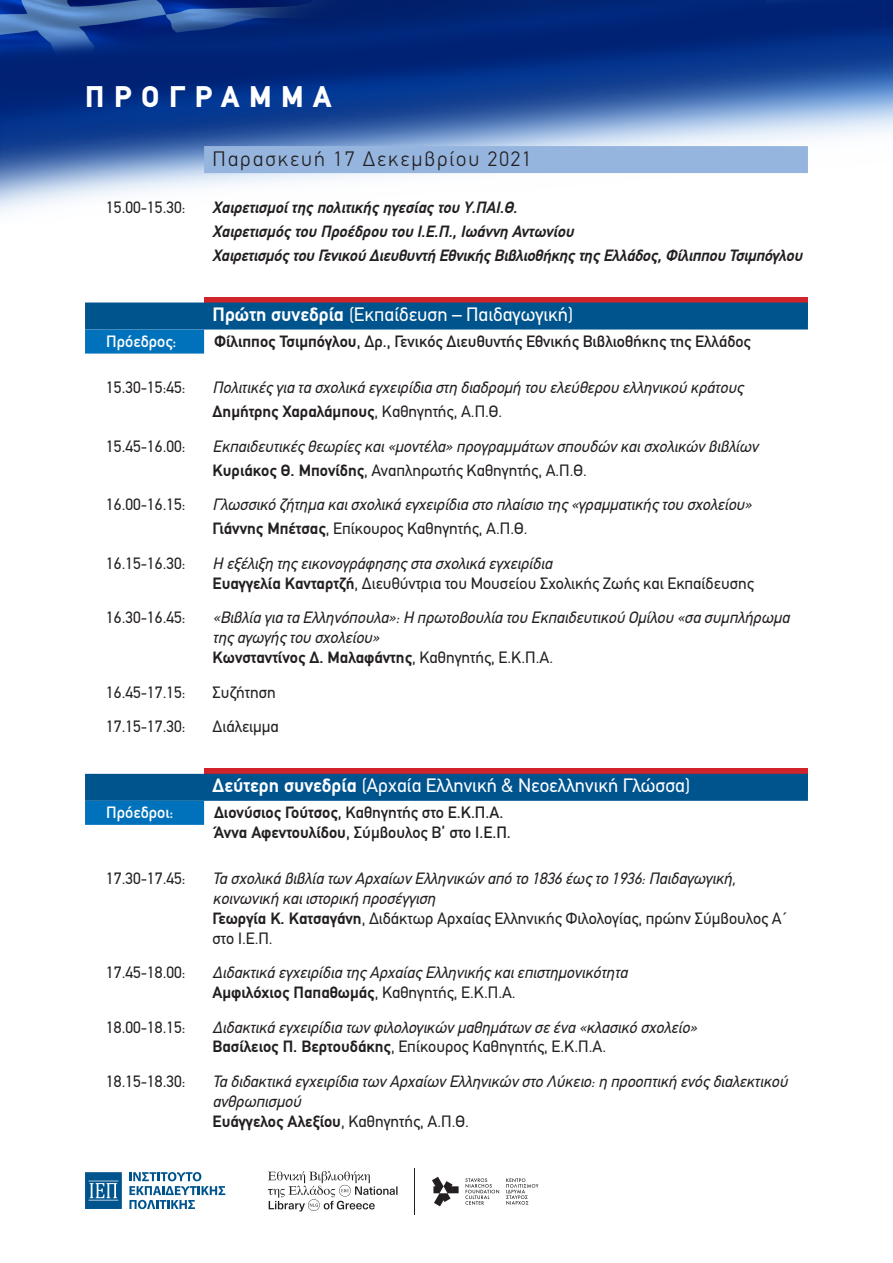
<style>
.page{position:relative;width:893px;height:1263px;background:#fff}
.page>*{position:absolute;margin:0;border:0;box-sizing:border-box;transform-origin:0 0}
.t1{font:900 30px "PF Din Text";letter-spacing:.325em;color:#fff}
.μέρα{font:300 21px "PF Din Text";letter-spacing:.09em;color:#231f20}
.συνεδρία{font:19.5px "PF Din Text";color:#fff}
.text{font:italic 16.5px/19.8px "PF Din Text";color:#231f20}
.text-2{font:16.5px/19.8px "PF Din Text";color:#231f20}
.text-3{font:italic 700 16.5px "PF Din Text";letter-spacing:-.01em;color:#231f20}
.πρόεδρος{font:500 16.5px/19.8px "PF Din Text";color:#231f20}
.text-4{font:700 16.5px "PF Din Text";color:#231f20}
.πρόεδρος-2{font:500 16.5px "PF Din Text";color:#fff}
.s1{font-weight:700}
.s2{font-weight:400}
.s3{font-style:italic}
.s4{font-weight:700;font-style:normal}
.s5{font-style:normal}
</style>
<div class="page">
<img style="left:0;top:0;width:893px;height:213px">
<svg style="left:432px;top:1177px;width:106px;height:29px"></svg>
<hr style="left:415px;top:1168px;width:1px;height:47px;background:#231f20">
<svg style="left:268px;top:1171px;width:129px;height:40px"></svg>
<svg style="left:85px;top:1172px;width:37px;height:37px"></svg>
<svg style="left:129px;top:1172px;width:96px;height:37px"></svg>
<div style="left:204px;top:146px;width:604px;height:27px;background:#95b5de"></div>
<div style="left:204px;top:298px;width:604px;height:24px;background:#d1232a"></div>
<div style="left:85px;top:302px;width:723px;height:27px;background:#00548e"></div>
<div style="left:85px;top:330px;width:119px;height:24px;background:#0072bc"></div>
<svg style="left:204px;top:769px;width:604px;height:5px;background:#c9242d"></svg>
<div style="left:85px;top:774px;width:723px;height:27px;background:#00548e"></div>
<div style="left:85px;top:801px;width:119px;height:24px;background:#0072bc"></div>
<h1 class="t1" style="left:85px;top:79px;width:248px">ΠΡΟΓΡΑΜΜΑ</h1>
<p class="μέρα" style="left:213px;top:146px;width:321px">Παρασκευή 17 Δεκεμβρίου 2021</p>
<p class="text-2" style="left:106px;top:197px;width:81px">15.00-15.30:</p>
<p class="text-3" style="left:213px;top:197px;width:306px">Χαιρετισμοί της πολιτικής ηγεσίας του Υ.ΠΑΙ.Θ.</p>
<p class="text-3" style="left:213px;top:221px;width:363px">Χαιρετισμός του Προέδρου του Ι.Ε.Π., Ιωάννη Αντωνίου</p>
<p class="text-3" style="left:213px;top:245px;width:591px">Χαιρετισμός του Γενικού Διευθυντή Εθνικής Βιβλιοθήκης της Ελλάδος, Φίλιππου Τσιμπόγλου</p>
<p class="συνεδρία" style="left:213px;top:303px;width:362px"><span class="s1">Πρώτη συνεδρία</span> (Εκπαίδευση – Παιδαγωγική)</p>
<p class="πρόεδρος-2" style="left:106px;top:331px;width:72px">Πρόεδρος:</p>
<p class="πρόεδρος" style="left:214px;top:331px;width:538px"><span class="s1">Φίλιππος Τσιμπόγλου</span>, Δρ., Γενικός Διευθυντής Εθνικής Βιβλιοθήκης της Ελλάδος</p>
<p class="text-2" style="left:106px;top:378px;width:81px">15.30-15:45:</p>
<p class="text" style="left:213px;top:378px;width:532px">Πολιτικές για τα σχολικά εγχειρίδια στη διαδρομή του ελεύθερου ελληνικού κράτους</p>
<p class="text-4" style="left:213px;top:402px;width:291px">Δημήτρης Χαραλάμπους<span class="s2">, Καθηγητής, Α.Π.Θ.</span></p>
<p class="text-2" style="left:106px;top:436px;width:81px">15.45-16.00:</p>
<p class="text" style="left:213px;top:436px;width:547px">Εκπαιδευτικές θεωρίες και «μοντέλα» προγραμμάτων σπουδών και σχολικών βιβλίων</p>
<p class="text-2" style="left:213px;top:460px;width:376px"><span class="s1">Κυριάκος Θ. Μπονίδης</span>, Αναπληρωτής Καθηγητής, Α.Π.Θ.</p>
<p class="text-2" style="left:106px;top:495px;width:81px">16.00-16.15:</p>
<p class="text" style="left:213px;top:495px;width:541px">Γλωσσικό ζήτημα και σχολικά εγχειρίδια στο πλαίσιο της «γραμματικής του σχολείου»</p>
<p class="text-2" style="left:213px;top:519px;width:316px"><span class="s1">Γιάννης Μπέτσας</span>, Επίκουρος Καθηγητής, Α.Π.Θ.</p>
<p class="text-2" style="left:106px;top:553px;width:81px">16.15-16.30:</p>
<p class="text-2" style="left:213px;top:553px;width:543px"><span class="s3">Η εξέλιξη της εικονογράφησης στα σχολικά εγχειρίδια<br></span><span class="s1">Ευαγγελία Κανταρτζή</span>, Διευθύντρια του Μουσείου Σχολικής Ζωής και Εκπαίδευσης</p>
<p class="text-2" style="left:106px;top:608px;width:81px">16.30-16.45:</p>
<p class="text" style="left:213px;top:608px;width:578px">«Βιβλία για τα Ελληνόπουλα»: Η πρωτοβουλία του Εκπαιδευτικού Ομίλου «σα συμπλήρωμα της αγωγής του σχολείου»<br><span class="s4">Κωνσταντίνος Δ. Μαλαφάντης</span><span class="s5">, Καθηγητής, Ε.Κ.Π.Α.</span></p>
<p class="text-2" style="left:106px;top:682px;width:81px">16.45-17.15:</p>
<p class="text-2" style="left:213px;top:682px;width:65px">Συζήτηση</p>
<p class="text-2" style="left:106px;top:717px;width:81px">17.15-17.30:</p>
<p class="text-2" style="left:213px;top:717px;width:68px">Διάλειμμα</p>
<p class="συνεδρία" style="left:213px;top:774px;width:479px"><span class="s1">Δεύτερη συνεδρία</span> (Αρχαία Ελληνική &amp; Νεοελληνική Γλώσσα)</p>
<p class="πρόεδρος-2" style="left:106px;top:803px;width:69px">Πρόεδροι:</p>
<p class="πρόεδρος" style="left:214px;top:802px;width:298px"><span class="s1">Διονύσιος Γούτσος</span>, Καθηγητής στο Ε.Κ.Π.Α.<br><span class="s1">Άννα Αφεντουλίδου</span>, Σύμβουλος Β’ στο Ι.Ε.Π.</p>
<p class="text-2" style="left:106px;top:869px;width:81px">17.30-17.45:</p>
<p class="text" style="left:213px;top:869px;width:576px">Τα σχολικά βιβλία των Αρχαίων Ελληνικών από το 1836 έως το 1936: Παιδαγωγική, κοινωνική και ιστορική προσέγγιση<br><span class="s4">Γεωργία Κ. Κατσαγάνη</span><span class="s5">, Διδάκτωρ Αρχαίας Ελληνικής Φιλολογίας, πρώην Σύμβουλος Α΄ στο Ι.Ε.Π.</span></p>
<p class="text-2" style="left:106px;top:963px;width:81px">17.45-18.00:</p>
<p class="text" style="left:213px;top:963px;width:416px">Διδακτικά εγχειρίδια της Αρχαίας Ελληνικής και επιστημονικότητα<br><span class="s4">Αμφιλόχιος Παπαθωμάς</span><span class="s5">, Καθηγητής, Ε.Κ.Π.Α.</span></p>
<p class="text-2" style="left:106px;top:1017px;width:81px">18.00-18.15:</p>
<p class="text" style="left:213px;top:1017px;width:486px">Διδακτικά εγχειρίδια των φιλολογικών μαθημάτων σε ένα «κλασικό σχολείο»<br><span class="s4">Βασίλειος Π. Βερτουδάκης</span><span class="s5">, Επίκουρος Καθηγητής, Ε.Κ.Π.Α.</span></p>
<p class="text-2" style="left:106px;top:1071px;width:81px">18.15-18.30:</p>
<p class="text" style="left:213px;top:1071px;width:576px">Τα διδακτικά εγχειρίδια των Αρχαίων Ελληνικών στο Λύκειο: η προοπτική ενός διαλεκτικού ανθρωπισμού<br><span class="s4">Ευάγγελος Αλεξίου</span><span class="s5">, Καθηγητής, Α.Π.Θ.</span></p>
</div>
